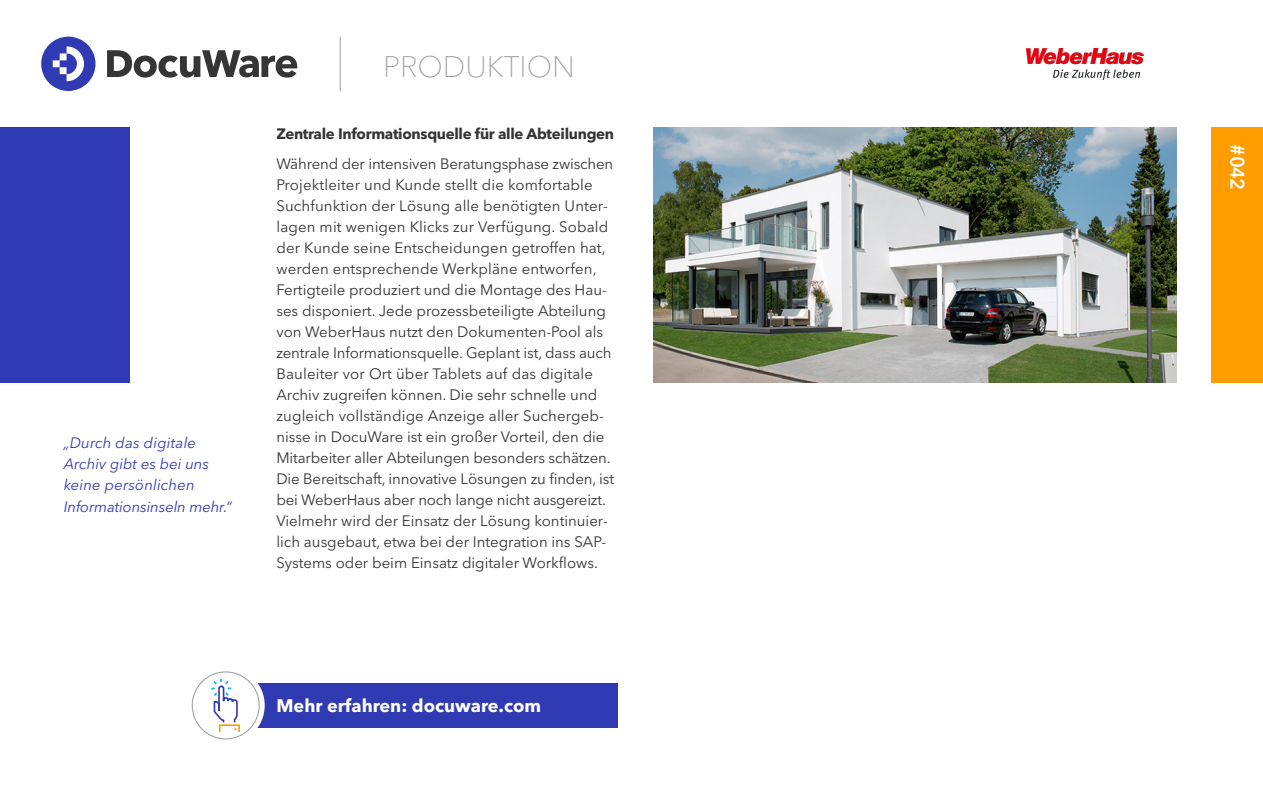
<style>
.page{position:relative;width:1263px;height:787px;background:#fff}
.page>*{position:absolute;margin:0;border:0;box-sizing:border-box;transform-origin:0 0}
.t1{font:100 29.4px "Avenir Next LT Pro";color:#9e9e9e}
.t2{font:600 19.5px "Avenir Next LT Pro";color:#fff}
.t3{font:700 18px "Avenir Next LT Pro";color:#fff}
.t4{font:15px/21px "Avenir Next LT Pro";color:#353535}
.t5{font:italic 15px/21px "Avenir Next LT Pro";color:#303ab2}
.t6{font:700 15px "Avenir Next LT Pro";letter-spacing:-.02em;color:#353535}
</style>
<div class="page">
<svg style="left:41px;top:37px;width:55px;height:54px"></svg>
<svg style="left:107px;top:50px;width:190px;height:28px"></svg>
<hr style="left:340px;top:37px;width:1px;height:54px;background:#9e9e9e">
<div style="left:1212px;top:128px;width:51px;height:255px;background:#ff9d00"></div>
<div style="left:0;top:128px;width:130px;height:255px;background:#303ab2"></div>
<div style="left:255px;top:683px;width:363px;height:44px;background:#303ab2"></div>
<div style="left:187px;top:666px;width:78px;height:78px;background:#fff;border-radius:50%"></div>
<div style="left:192px;top:671px;width:68px;height:68px;border:1px solid #9e9e9e;border-radius:50%"></div>
<svg style="left:211px;top:678px;width:29px;height:55px"></svg>
<img style="left:1026px;top:48px;width:118px;height:32px">
<img style="left:653px;top:128px;width:523px;height:255px">
<p class="t5" style="left:64px;top:433px;width:170px">„Durch das digitale<br>Archiv gibt es bei uns keine persönlichen<br>Informationsinseln mehr.“</p>
<h1 class="t1" style="left:383px;top:49px;width:193px">PRODUKTION</h1>
<p class="t6" style="left:276px;top:124px;width:339px">Zentrale Informationsquelle für alle Abteilungen</p>
<p class="t4" style="left:276px;top:153px;width:339px">Während der intensiven Beratungsphase zwischen Projektleiter und Kunde stellt die komfortable Suchfunktion der Lösung alle benötigten Unter&shy;lagen mit wenigen Klicks zur Verfügung. Sobald der Kunde seine Entscheidungen getroffen hat, werden entsprechende Werkpläne entworfen, Fertigteile produziert und die Montage des Hau&shy;ses disponiert. Jede prozessbeteiligte Abteilung von WeberHaus nutzt den Dokumenten-Pool als zentrale Informationsquelle. Geplant ist, dass auch Bauleiter vor Ort über Tablets auf das digitale Archiv zugreifen können. Die sehr schnelle und zugleich vollständige Anzeige aller Suchergeb&shy;nisse in DocuWare ist ein großer Vorteil, den die Mitarbeiter aller Abteilungen besonders schätzen.<br>Die Bereitschaft, innovative Lösungen zu finden, ist bei WeberHaus aber noch lange nicht ausgereizt.<br>Vielmehr wird der Einsatz der Lösung kontinuier&shy;lich ausgebaut, etwa bei der Integration ins SAP-Systems oder beim Einsatz digitaler Workflows.</p>
<p class="t3" style="left:276px;top:694px;width:266px">Mehr erfahren: docuware.com</p>
<h2 class="t2" style="left:1249px;top:144px;width:47px;rotate:90deg">#042</h2>
</div>
